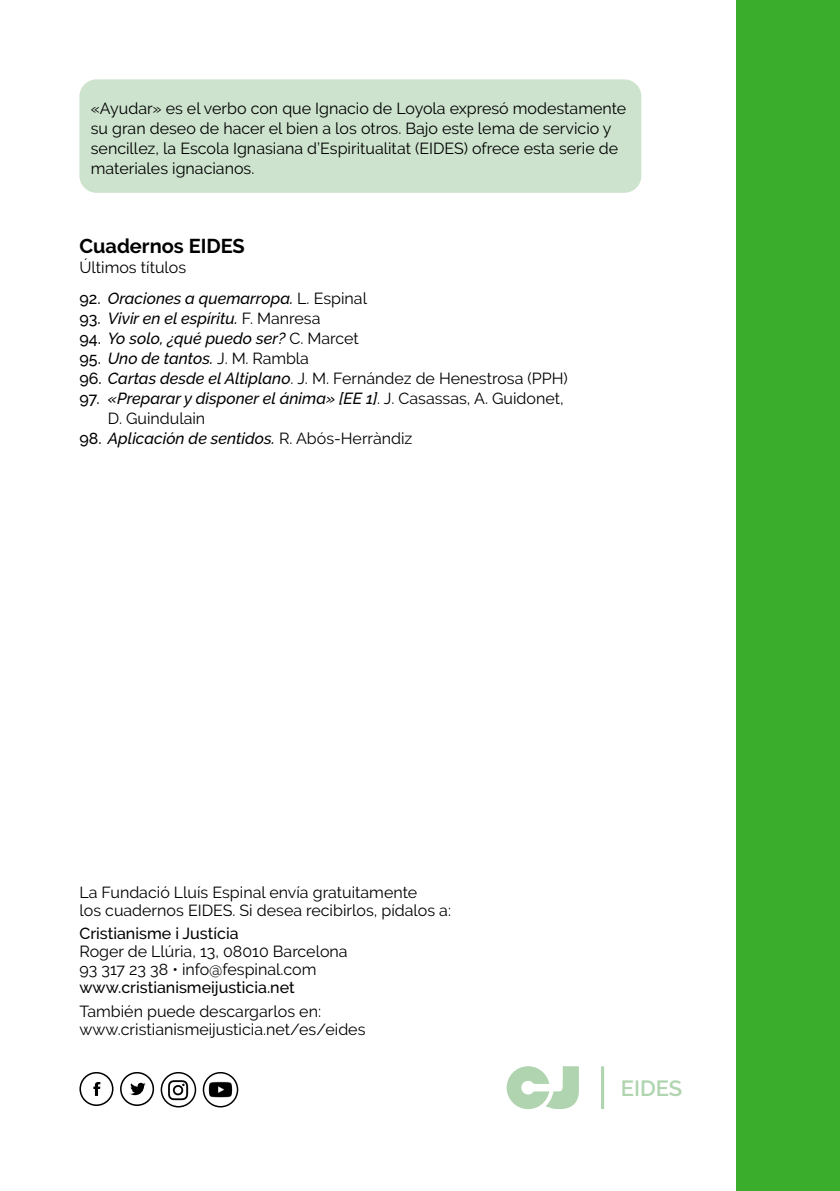
<style>
.page{position:relative;width:840px;height:1191px;background:#fff}
.page>*{position:absolute;margin:0;border:0;box-sizing:border-box;transform-origin:0 0}
.t1{font:600 22px "Raleway";color:#afd4af}
.t2{font:700 20px "Raleway";color:#000}
.t3{font:16px/20px "Raleway";color:#000}
.t4{font:italic 500 16px "Raleway";color:#000}
.t5{font:500 16px/18px "Raleway";color:#000}
.s1{font-style:normal}
.s2{font-weight:400;font-style:normal}
.s3{font-weight:500}
.s4{font-weight:500;font-style:italic}
.s5{font-weight:400}
</style>
<div class="page">
<div style="left:79px;top:79px;width:562px;height:114px;background:#cde3ce;border-radius:17px"></div>
<div style="left:735px;top:0;width:104px;height:1191px;background:#3aad2c"></div>
<img style="left:168px;top:1080px;width:21px;height:20px">
<div style="left:160px;top:1072px;width:36px;height:35px;border:2px solid #000;border-radius:50%"></div>
<img style="left:206px;top:1076px;width:28px;height:26px">
<div style="left:203px;top:1072px;width:35px;height:35px;border:2px solid #000;border-radius:50%"></div>
<svg style="left:79px;top:1072px;width:34px;height:34px"></svg>
<svg style="left:120px;top:1072px;width:34px;height:34px"></svg>
<svg style="left:506px;top:1066px;width:72px;height:44px"></svg>
<hr style="left:600px;top:1066px;width:3px;height:43px;background:#afd4af">
<p class="t3" style="left:91px;top:98px;width:536px">«Ayudar» es el verbo con que Ignacio de Loyola expresó modestamente su gran deseo de hacer el bien a los otros. Bajo este lema de servicio y sencillez, la Escola Ignasiana d’Espiritualitat (EIDES) ofrece esta serie de materiales ignacianos.</p>
<p class="t2" style="left:79px;top:234px;width:167px">Cuadernos EIDES</p>
<p class="t3" style="left:79px;top:257px;width:108px">Últimos títulos</p>
<p class="t4" style="left:79px;top:289px;width:289px"><span class="s1">92.</span> Oraciones a quemarropa. <span class="s2">L. Espinal</span></p>
<p class="t4" style="left:79px;top:309px;width:242px"><span class="s1">93.</span> Vivir en el espíritu. <span class="s2">F. Manresa</span></p>
<p class="t4" style="left:79px;top:329px;width:281px"><span class="s1">94.</span> Yo solo, ¿qué puedo ser? <span class="s2">C. Marcet</span></p>
<p class="t4" style="left:79px;top:349px;width:231px"><span class="s1">95.</span> Uno de tantos. <span class="s2">J. M. Rambla</span></p>
<p class="t3" style="left:79px;top:369px;width:489px"><span class="s3">96.</span> <span class="s4">Cartas desde el Altiplano</span>. J. M. Fernández de Henestrosa (PPH)</p>
<p class="t3" style="left:108px;top:389px;width:457px;text-indent:-28px"><span class="s3">97.</span> <span class="s4">«Preparar y disponer el ánima» [EE 1]</span>. J. Casassas, A. Guidonet,<br>D. Guindulain</p>
<p class="t4" style="left:79px;top:429px;width:334px"><span class="s1">98.</span> Aplicación de sentidos. <span class="s2">R. Abós-Herràndiz</span></p>
<p class="t3" style="left:79px;top:883px;width:373px;line-height:18px">La Fundació Lluís Espinal envía gratuitamente<br>los cuadernos EIDES. Si desea recibirlos, pídalos a:</p>
<p class="t5" style="left:79px;top:924px;width:160px">Cristianisme i Justícia</p>
<p class="t3" style="left:79px;top:941px;width:269px">Roger de Llúria, 13, 08010 Barcelona</p>
<p class="t5" style="left:79px;top:960px;width:238px"><span class="s5">93 317 23 38 • info@fespinal.com </span>www.cristianismeijusticia.net</p>
<p class="t3" style="left:79px;top:1001px;width:243px">También puede descargarlos en:</p>
<p class="t3" style="left:79px;top:1019px;width:287px">www.cristianismeijusticia.net/es/eides</p>
<p class="t1" style="left:620px;top:1075px;width:63px">EIDES</p>
</div>
